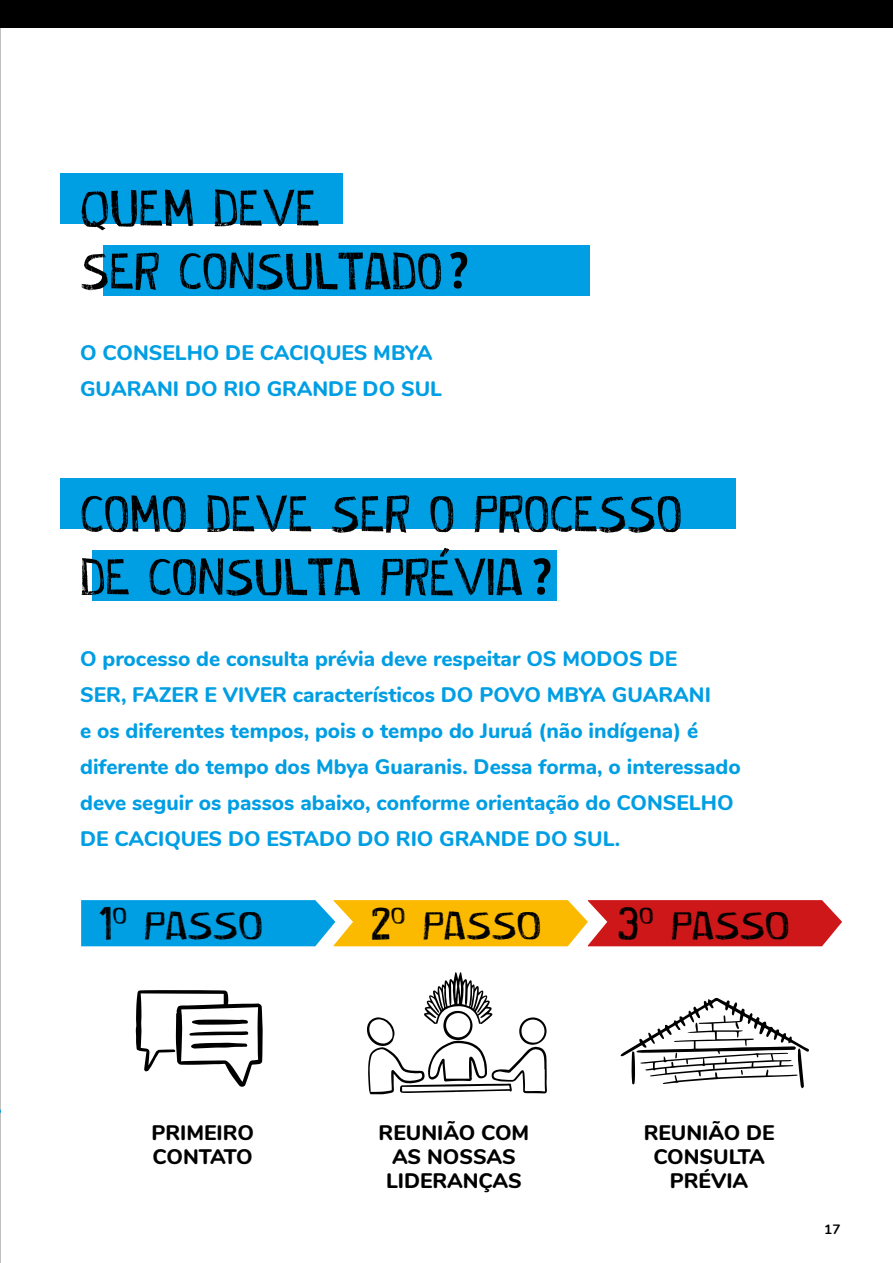
<style>
.page{position:relative;width:893px;height:1263px;background:#fff}
.page>*{position:absolute;margin:0;border:0;box-sizing:border-box;transform-origin:0 0}
.t1{font:52.5px/63px "Cordelina";color:#000}
.t2{font:48.3px "Cordelina";color:#000}
.t3{font:800 21px/36px "Nunito";color:#009ee3}
.t4{font:800 21px/24px "Nunito";color:#000;text-align:center}
.t5{font:700 13.5px "Nunito";color:#000}
</style>
<div class="page">
<div style="left:0;top:0;width:893px;height:28px;background:#000"></div>
<svg style="left:0;top:1032px;width:1px;height:158px"></svg>
<svg style="left:81px;top:900px;width:761px;height:46px;background:#9c8260"></svg>
<div style="left:60px;top:173px;width:283px;height:50px;background:#009ee3"></div>
<div style="left:60px;top:479px;width:675px;height:50px;background:#009ee3"></div>
<div style="left:104px;top:245px;width:486px;height:50px;background:#009ee3"></div>
<div style="left:93px;top:551px;width:464px;height:50px;background:#009ee3"></div>
<svg style="left:450px;top:252px;width:17px;height:37px"></svg>
<svg style="left:533px;top:558px;width:17px;height:37px"></svg>
<svg style="left:136px;top:990px;width:127px;height:97px"></svg>
<svg style="left:367px;top:972px;width:180px;height:122px"></svg>
<svg style="left:621px;top:998px;width:188px;height:90px"></svg>
<p class="t1" style="left:80px;top:174px;width:364px">QUEM DEVE<br>SER CONSULTADO</p>
<p class="t3" style="left:80px;top:333px;width:363px">O CONSELHO DE CACIQUES MBYA<br>GUARANI DO RIO GRANDE DO SUL</p>
<p class="t1" style="left:80px;top:480px;width:604px">COMO DEVE SER O PROCESSO<br>DE CONSULTA PRÉVIA</p>
<p class="t3" style="left:80px;top:639px;width:662px">O processo de consulta prévia deve respeitar OS MODOS DE<br>SER, FAZER E VIVER característicos DO POVO MBYA GUARANI<br>e os diferentes tempos, pois o tempo do Juruá (não indígena) é diferente do tempo dos Mbya Guaranis. Dessa forma, o interessado deve seguir os passos abaixo, conforme orientação do CONSELHO DE CACIQUES DO ESTADO DO RIO GRANDE DO SUL.</p>
<p class="t2" style="left:100px;top:894px;width:165px">1<sup>o</sup> passo</p>
<p class="t2" style="left:371px;top:894px;width:172px">2<sup>o</sup> passo</p>
<p class="t2" style="left:618px;top:894px;width:174px">3<sup>o</sup> passo</p>
<p class="t4" style="left:151px;top:1119px;width:104px;text-align:left">PRIMEIRO<br>CONTATO</p>
<p class="t4" style="left:379px;top:1119px;width:152px">REUNIÃO COM<br>AS NOSSAS<br>LIDERANÇAS</p>
<p class="t4" style="left:644px;top:1119px;width:132px">REUNIÃO DE<br>CONSULTA<br>PRÉVIA</p>
<p class="t5" style="left:824px;top:1220px;width:18px">17</p>
</div>
